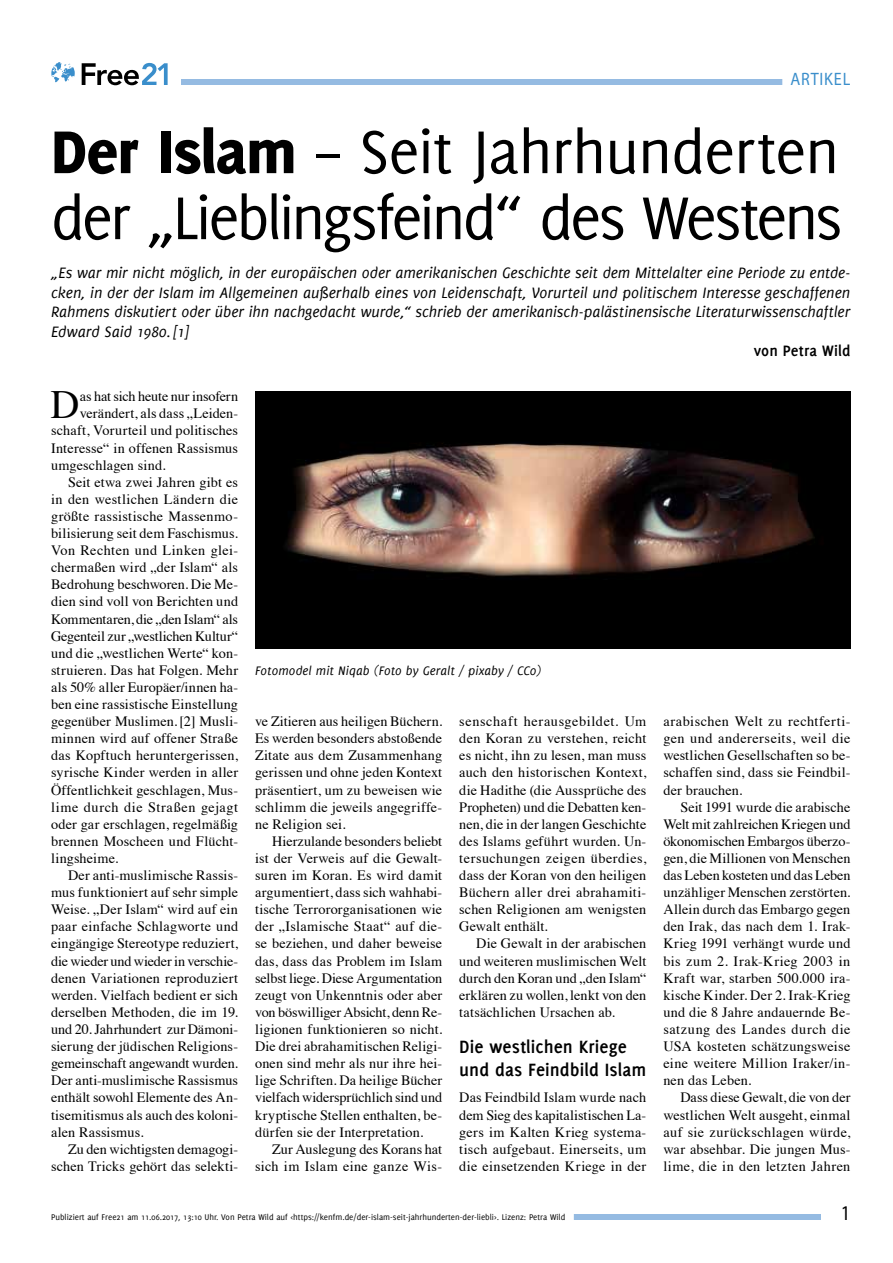
<style>
.page{position:relative;width:893px;height:1263px;background:#fff}
.page>*{position:absolute;margin:0;border:0;box-sizing:border-box;transform-origin:0 0}
.t1{font:66px/66px "Delicious";letter-spacing:-.035em;color:#000}
.t2{font:40.05px "Times";color:#000}
.t3{font:21px "Myriad Pro";color:#000;scale:.9 1}
.t4{font:700 19.5px/23.4px "Delicious";letter-spacing:.005em;color:#000}
.t5{font:18px "Myriad Pro";letter-spacing:.05em;color:#3a8ecb;scale:.9 1}
.t6{font:italic 16.5px/19.5px "Delicious";color:#000;text-align:justify}
.t7{font:700 16.5px "Delicious";letter-spacing:.005em;color:#000}
.t8{font:14.25px/17.1px "Times";letter-spacing:.01em;color:#000;text-align:justify}
.t9{font:14.25px "Times";letter-spacing:-.015em;color:#000}
.t10{font:14.25px "Times";letter-spacing:-.01em;color:#000}
.t11{font:14.25px "Times";letter-spacing:.035em;color:#000}
.t12{font:italic 13.5px "Delicious";letter-spacing:.005em;color:#000}
.t13{font:9px "Delicious";color:#000}
.s1{font-weight:800}
</style>
<div class="page">
<div style="left:181px;top:79px;width:669px;height:6px;background:#95bbe2"></div>
<div style="left:55px;top:1214px;width:766px;height:6px;background:#95bbe2"></div>
<div style="left:43px;top:1212px;width:531px;height:12px;background:#fff"></div>
<div style="left:782px;top:74px;width:77px;height:15px;background:#fff"></div>
<svg style="left:82px;top:63px;width:86px;height:22px"></svg>
<svg style="left:51px;top:62px;width:24px;height:20px"></svg>
<img style="left:255px;top:392px;width:595px;height:256px">
<p class="t5" style="left:790px;top:68px;width:68px">ARTIKEL</p>
<h1 class="t1" style="left:51px;top:118px;width:793px"><span class="s1">Der Islam</span> – Seit Jahrhunderten der „Lieblingsfeind“ des Westens</h1>
<p class="t6" style="left:51px;top:263px;width:801px">„Es war mir nicht möglich, in der europäischen oder amerikanischen Geschichte seit dem Mittelalter eine Periode zu entde&shy;cken, in der der Islam im Allgemeinen außerhalb eines von Leidenschaft, Vorurteil und politischem Interesse geschaffenen Rahmens diskutiert oder über ihn nachgedacht wurde,“ schrieb der amerikanisch-palästinensische Literaturwissenschaftler Edward Said 1980.[1]</p>
<p class="t7" style="left:754px;top:341px;width:98px">von Petra Wild</p>
<h2 class="t2" style="left:50px;top:367px;width:30px">D</h2>
<p class="t10" style="left:80px;top:383px;width:160px">as hat sich heute nur insofern</p>
<p class="t8" style="left:80px;top:404px;width:160px">verändert, als dass „Leiden-</p>
<p class="t8" style="left:51px;top:421px;width:189px">schaft, Vorurteil und politisches</p>
<p class="t8" style="left:51px;top:438px;width:189px">Interesse“ in offenen Rassismus</p>
<p class="t8" style="left:51px;top:455px;width:116px">umgeschlagen sind.</p>
<p class="t8" style="left:68px;top:472px;width:172px">Seit etwa zwei Jahren gibt es</p>
<p class="t8" style="left:51px;top:489px;width:189px">in den westlichen Ländern die</p>
<p class="t8" style="left:51px;top:506px;width:189px">größte rassistische Massenmo-</p>
<p class="t8" style="left:51px;top:523px;width:189px">bilisierung seit dem Faschismus.</p>
<p class="t8" style="left:51px;top:541px;width:189px">Von Rechten und Linken glei-</p>
<p class="t8" style="left:51px;top:558px;width:189px">chermaßen wird „der Islam“ als</p>
<p class="t8" style="left:51px;top:575px;width:189px">Bedrohung beschworen. Die Me-</p>
<p class="t8" style="left:51px;top:592px;width:189px">dien sind voll von Berichten und</p>
<p class="t9" style="left:51px;top:605px;width:189px">Kommentaren, die „den Islam“ als</p>
<p class="t9" style="left:51px;top:622px;width:189px">Gegenteil zur „westlichen Kultur“</p>
<p class="t8" style="left:51px;top:643px;width:189px">und die „westlichen Werte“ kon-</p>
<p class="t8" style="left:51px;top:660px;width:189px">struieren. Das hat Folgen. Mehr</p>
<p class="t8" style="left:51px;top:677px;width:189px">als 50% aller Europäer/innen ha-</p>
<p class="t8" style="left:51px;top:694px;width:189px">ben eine rassistische Einstellung</p>
<p class="t8" style="left:51px;top:712px;width:189px">gegenüber Muslimen.[2] Musli-</p>
<p class="t8" style="left:51px;top:729px;width:189px">minnen wird auf offener Straße</p>
<p class="t8" style="left:51px;top:746px;width:189px">das Kopftuch heruntergerissen,</p>
<p class="t8" style="left:51px;top:763px;width:189px">syrische Kinder werden in aller</p>
<p class="t8" style="left:51px;top:780px;width:189px">Öffentlichkeit geschlagen, Mus-</p>
<p class="t11" style="left:51px;top:793px;width:189px">lime durch die Straßen gejagt</p>
<p class="t8" style="left:51px;top:814px;width:189px">oder gar erschlagen, regelmäßig</p>
<p class="t8" style="left:51px;top:831px;width:189px">brennen Moscheen und Flücht-</p>
<p class="t8" style="left:51px;top:848px;width:69px">lingsheime.</p>
<p class="t8" style="left:68px;top:865px;width:172px">Der anti-muslimische Rassis-</p>
<p class="t8" style="left:51px;top:883px;width:189px">mus funktioniert auf sehr simple</p>
<p class="t8" style="left:51px;top:900px;width:189px">Weise. „Der Islam“ wird auf ein</p>
<p class="t8" style="left:51px;top:917px;width:189px">paar einfache Schlagworte und</p>
<p class="t8" style="left:51px;top:934px;width:189px">eingängige Stereotype reduziert,</p>
<p class="t10" style="left:51px;top:947px;width:189px">die wieder und wieder in verschie-</p>
<p class="t8" style="left:51px;top:968px;width:189px">denen Variationen reproduziert</p>
<p class="t8" style="left:51px;top:985px;width:189px">werden. Vielfach bedient er sich</p>
<p class="t8" style="left:51px;top:1002px;width:189px">derselben Methoden, die im 19.</p>
<p class="t8" style="left:51px;top:1019px;width:189px">und 20. Jahrhundert zur Dämoni-</p>
<p class="t8" style="left:51px;top:1036px;width:189px">sierung der jüdischen Religions-</p>
<p class="t8" style="left:51px;top:1054px;width:189px">gemeinschaft angewandt wurden.</p>
<p class="t8" style="left:51px;top:1071px;width:189px">Der anti-muslimische Rassismus</p>
<p class="t8" style="left:51px;top:1088px;width:189px">enthält sowohl Elemente des An-</p>
<p class="t8" style="left:51px;top:1105px;width:189px">tisemitismus als auch des koloni-</p>
<p class="t8" style="left:51px;top:1122px;width:94px">alen Rassismus.</p>
<p class="t8" style="left:68px;top:1139px;width:172px">Zu den wichtigsten demagogi-</p>
<p class="t8" style="left:51px;top:1156px;width:189px">schen Tricks gehört das selekti-</p>
<p class="t12" style="left:255px;top:663px;width:287px">Fotomodel mit Niqab (Foto by Geralt / pixaby / CC0)</p>
<p class="t8" style="left:255px;top:712px;width:189px">ve Zitieren aus heiligen Büchern.<br>Es werden besonders abstoßende Zitate aus dem Zusammenhang gerissen und ohne jeden Kontext präsentiert, um zu beweisen wie schlimm die jeweils angegriffe&shy;ne Religion sei.</p>
<p class="t8" style="left:255px;top:831px;width:189px;text-indent:17px">Hierzulande besonders beliebt ist der Verweis auf die Gewalt&shy;suren im Koran. Es wird damit argumentiert, dass sich wahhabi&shy;tische Terrororganisationen wie der „Islamische Staat“ auf die&shy;se beziehen, und daher beweise das, dass das Problem im Islam selbst liege. Diese Argumentation zeugt von Unkenntnis oder aber von böswilliger Absicht, denn Re&shy;ligionen funktionieren so nicht.<br>Die drei abrahamitischen Religi&shy;onen sind mehr als nur ihre hei&shy;lige Schriften. Da heilige Bücher vielfach widersprüchlich sind und kryptische Stellen enthalten, be&shy;dürfen sie der Interpretation.</p>
<p class="t8" style="left:255px;top:1139px;width:189px;text-align:right">Zur Auslegung des Korans hat sich im Islam eine ganze Wis-</p>
<p class="t8" style="left:459px;top:712px;width:189px">senschaft herausgebildet. Um den Koran zu verstehen, reicht es nicht, ihn zu lesen, man muss auch den historischen Kontext, die Hadithe (die Aussprüche des Propheten) und die Debatten ken&shy;nen, die in der langen Geschichte des Islams geführt wurden. Un&shy;tersuchungen zeigen überdies, dass der Koran von den heiligen Büchern aller drei abrahamiti&shy;schen Religionen am wenigsten Gewalt enthält.</p>
<p class="t8" style="left:459px;top:934px;width:189px;text-indent:17px">Die Gewalt in der arabischen und weiteren muslimischen Welt durch den Koran und „den Islam“ erklären zu wollen, lenkt von den tatsächlichen Ursachen ab.</p>
<h3 class="t4" style="left:459px;top:1035px;width:189px">Die westlichen Kriege und das Feindbild Islam</h3>
<p class="t8" style="left:459px;top:1088px;width:189px">Das Feindbild Islam wurde nach dem Sieg des kapitalistischen La&shy;gers im Kalten Krieg systema&shy;tisch aufgebaut. Einerseits, um die einsetzenden Kriege in der</p>
<p class="t8" style="left:663px;top:712px;width:189px">arabischen Welt zu rechtferti&shy;gen und andererseits, weil die westlichen Gesellschaften so be&shy;schaffen sind, dass sie Feindbil&shy;der brauchen.</p>
<p class="t8" style="left:663px;top:797px;width:189px;text-indent:17px">Seit 1991 wurde die arabische Welt mit zahlreichen Kriegen und ökonomischen Embargos überzo&shy;gen, die Millionen von Menschen das Leben kosteten und das Leben unzähliger Menschen zerstörten.<br>Allein durch das Embargo gegen den Irak, das nach dem 1. Irak-Krieg 1991 verhängt wurde und bis zum 2. Irak-Krieg 2003 in Kraft war, starben 500.000 ira&shy;kische Kinder. Der 2. Irak-Krieg und die 8 Jahre andauernde Be&shy;satzung des Landes durch die USA kosteten schätzungsweise eine weitere Million Iraker/in&shy;nen das Leben.</p>
<p class="t8" style="left:663px;top:1088px;width:189px;text-indent:17px">Dass diese Gewalt, die von der westlichen Welt ausgeht, einmal auf sie zurückschlagen würde, war absehbar. Die jungen Mus&shy;lime, die in den letzten Jahren</p>
<p class="t13" style="left:51px;top:1212px;width:516px">Publiziert auf Free21 am 11.06.2017, 13:10 Uhr. Von Petra Wild auf &lt;https://kenfm.de/der-islam-seit-jahrhunderten-der-liebli&gt;. Lizenz: Petra Wild</p>
<h3 class="t3" style="left:841px;top:1200px;width:12px">1</h3>
</div>
